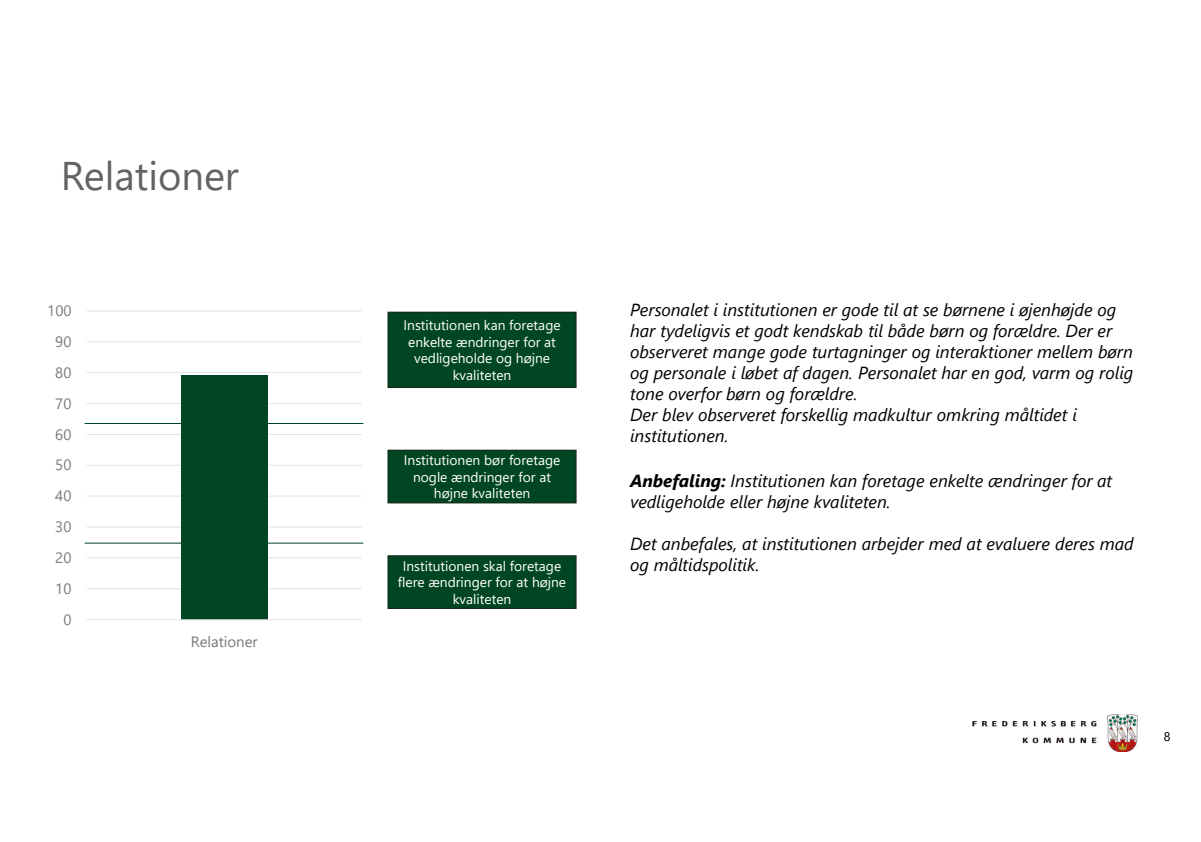
<style>
.page{position:relative;width:1201px;height:842px;background:#fff}
.page>*{position:absolute;margin:0;border:0;box-sizing:border-box;transform-origin:0 0}
.t1{font:40px "Segoe UI";color:#646363}
.t2{font:italic 17.5px/21px "Segoe UI";color:#000}
.Brødtekst_sider{font:15px/18px "Myriad Pro";color:#000}
.t3{font:15px "Segoe UI";color:#7b7b7b}
.t4{font:13.75px/16.5px "Segoe UI";color:#fff;text-align:center}
.t5{font:12.5px "Segoe UI";color:#000}
.s1{font-weight:700}
</style>
<div class="page">
<img style="left:972px;top:714px;width:165px;height:37px">
<div style="left:388px;top:450px;width:188px;height:53px;background:#004622"></div>
<div style="left:387px;top:449px;width:189px;height:54px;border:1px solid #152b1b"></div>
<div style="left:388px;top:556px;width:188px;height:52px;background:#004622"></div>
<div style="left:387px;top:555px;width:189px;height:54px;border:1px solid #152b1b"></div>
<hr style="left:87px;top:588px;width:274px;height:1px;background:#e3e3e3">
<hr style="left:87px;top:557px;width:274px;height:1px;background:#e3e3e3">
<hr style="left:87px;top:526px;width:274px;height:1px;background:#e3e3e3">
<hr style="left:87px;top:495px;width:274px;height:1px;background:#e3e3e3">
<hr style="left:87px;top:465px;width:274px;height:1px;background:#e3e3e3">
<hr style="left:87px;top:434px;width:274px;height:1px;background:#e3e3e3">
<hr style="left:87px;top:403px;width:274px;height:1px;background:#e3e3e3">
<hr style="left:87px;top:372px;width:274px;height:1px;background:#e3e3e3">
<hr style="left:87px;top:341px;width:274px;height:1px;background:#e3e3e3">
<hr style="left:87px;top:310px;width:274px;height:1px;background:#e3e3e3">
<div style="left:181px;top:375px;width:86px;height:244px;background:#004622"></div>
<hr style="left:87px;top:619px;width:274px;height:1px;background:#e3e3e3">
<hr style="left:84px;top:423px;width:279px;height:1px;background:#004622">
<hr style="left:84px;top:543px;width:279px;height:1px;background:#004622">
<div style="left:388px;top:312px;width:188px;height:75px;background:#004622"></div>
<div style="left:387px;top:312px;width:189px;height:76px;border:1px solid #152b1b"></div>
<h1 class="t1" style="left:61px;top:138px;width:179px">Relationer</h1>
<p class="t3" style="left:47px;top:296px;width:26px">100</p>
<p class="t3" style="left:55px;top:327px;width:18px">90</p>
<p class="t3" style="left:55px;top:358px;width:18px">80</p>
<p class="t3" style="left:55px;top:389px;width:18px">70</p>
<p class="t3" style="left:55px;top:420px;width:18px">60</p>
<p class="t3" style="left:55px;top:451px;width:18px">50</p>
<p class="t3" style="left:55px;top:482px;width:18px">40</p>
<p class="t3" style="left:55px;top:512px;width:18px">30</p>
<p class="t3" style="left:55px;top:543px;width:18px">20</p>
<p class="t3" style="left:55px;top:574px;width:18px">10</p>
<p class="t3" style="left:63px;top:605px;width:10px">0</p>
<p class="t3" style="left:191px;top:627px;width:68px">Relationer</p>
<p class="t4" style="left:403px;top:316px;width:158px">Institutionen kan foretage enkelte ændringer for at vedligeholde og højne kvaliteten</p>
<p class="t4" style="left:404px;top:451px;width:158px">Institutionen bør foretage nogle ændringer for at højne kvaliteten</p>
<p class="t4" style="left:398px;top:556px;width:170px">Institutionen skal foretage flere ændringer for at højne kvaliteten</p>
<p class="t2" style="left:630px;top:297px;width:504px">Personalet i institutionen er gode til at se børnene i øjenhøjde og har tydeligvis et godt kendskab til både børn og forældre. Der er observeret mange gode turtagninger og interaktioner mellem børn og personale i løbet af dagen. Personalet har en god, varm og rolig tone overfor børn og forældre.<br>Der blev observeret forskellig madkultur omkring måltidet i institutionen.</p>
<p class="t2" style="left:630px;top:467px;width:483px"><span class="s1">Anbefaling:</span> Institutionen kan foretage enkelte ændringer for at vedligeholde eller højne kvaliteten.</p>
<p class="t2" style="left:630px;top:530px;width:505px">Det anbefales, at institutionen arbejder med at evaluere deres mad og måltidspolitik.</p>
<p class="Brødtekst_sider" style="left:641px;top:328px;width:474px"><span class="s1">Anbefaling:</span> Institutionen kan foretage enkelte ændringer for at vedligehol&shy;de eller højne kvaliteten.</p>
<p class="Brødtekst_sider" style="left:641px;top:400px;width:67px">tidspolitik.</p>
<p class="t5" style="left:1163px;top:725px;width:8px">8</p>
</div>
